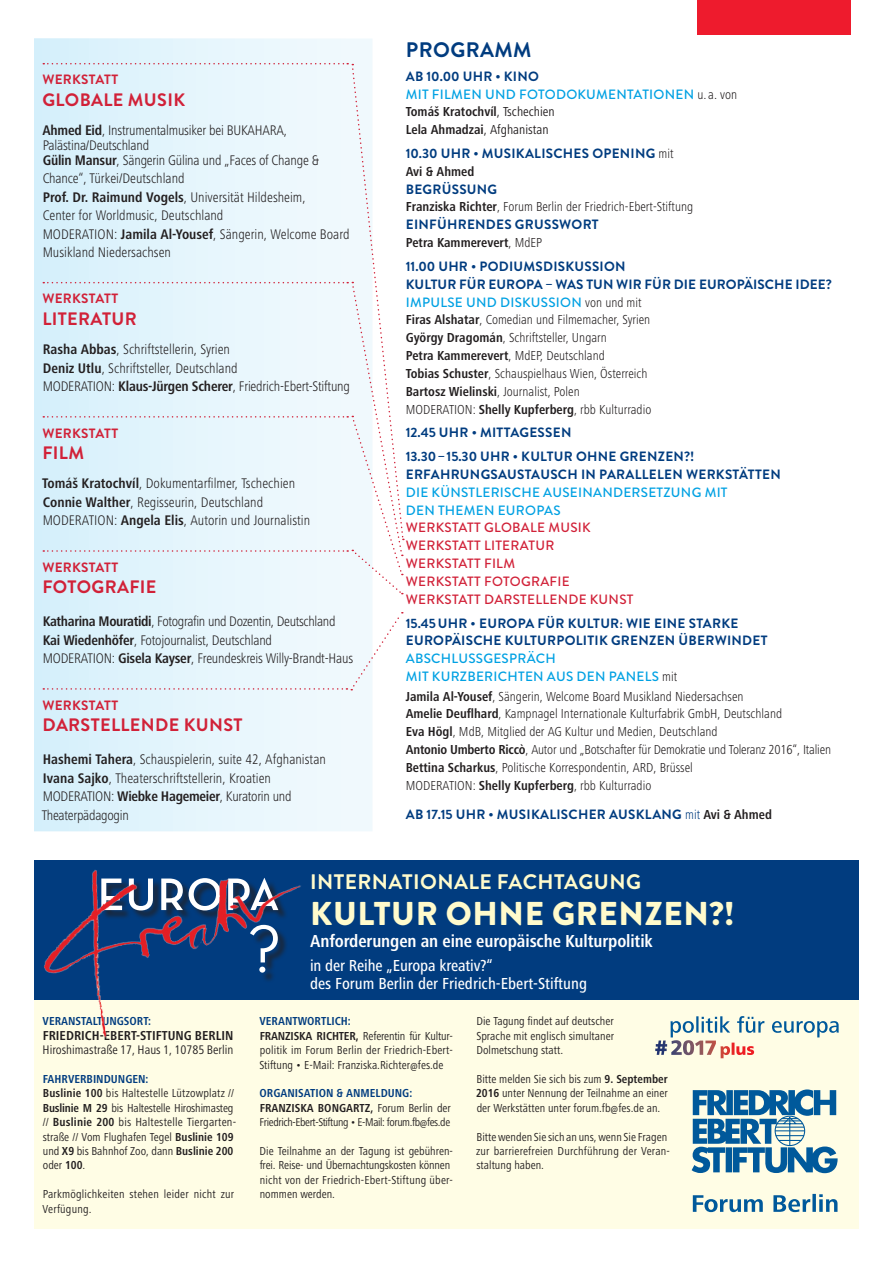
<style>
.page{position:relative;width:893px;height:1263px;background:#fff}
.page>*{position:absolute;margin:0;border:0;box-sizing:border-box;transform-origin:0 0}
.t1{font:900 33px "Brandon Grotesque";letter-spacing:.02em;color:#fffbcc}
.t2{font:700 21px "Brandon Grotesque";letter-spacing:.02em;color:#fffbcc}
.t3{font:700 21px "Brandon Grotesque";letter-spacing:.02em;color:#013c7f}
.t4{font:700 18px "Brandon Grotesque";letter-spacing:.02em;color:#d12138}
.t5{font:700 condensed 18px "Frutiger Next LT";letter-spacing:-.005em;color:#fff}
.t6{font:500 condensed 16.5px/18px "Frutiger Next LT";color:#fff}
.t7{font:300 condensed 14.4px/18.5px "Frutiger Next LT";color:#231f20}
.t8{font:300 condensed 13.5px/17.9px "Frutiger Next LT";color:#231f20}
.t9{font:700 13.5px/17.9px "Brandon Grotesque";letter-spacing:.02em;color:#013c7f}
.t10{font:500 13.5px/17.9px "Brandon Grotesque";letter-spacing:.02em;color:#00a1e3}
.t11{font:500 13.5px/17.9px "Brandon Grotesque";letter-spacing:.02em;color:#d12138}
.t12{font:700 condensed 13.5px/17.9px "Frutiger Next LT";color:#231f20}
.t13{font:700 13.5px "Brandon Grotesque";letter-spacing:.02em;color:#d12138}
.t14{font:700 condensed 13.35px "Frutiger Next LT";color:#231f20}
.t15{font:condensed 12.9px "Frutiger Next LT";color:#231f20}
.t16{font:condensed 12.15px "Frutiger Next LT";letter-spacing:.015em;color:#231f20}
.t17{font:condensed 12px/14.4px "Frutiger Next LT";color:#231f20}
.t18{font:700 condensed 12px/14.4px "Frutiger Next LT";color:#013c7f}
.t19{font:condensed 11.7px "Frutiger Next LT";letter-spacing:-.03em;color:#231f20}
.s1{font-weight:700}
.s2{font-weight:700;color:#013c7f}
.s3{font-family:"Frutiger Next LT";font-weight:300;font-stretch:condensed;color:#231f20}
.s4{font-weight:400}
.s5{font-weight:300}
.s6{font-weight:500;color:#00a1e3}
.s7{font-family:"Frutiger Next LT";font-weight:300;font-stretch:condensed}
.s8{font-family:"Frutiger Next LT";font-stretch:condensed;color:#231f20}
.s9{color:#231f20}
.s10{font-weight:400;color:#231f20}
</style>
<div class="page">
<div style="left:34px;top:999px;width:825px;height:230px;background:#fffde5"></div>
<div style="left:34px;top:38px;width:338px;height:793px;background:linear-gradient(to right,#d6f0fb,#f3fafd)"></div>
<div style="left:697px;top:0;width:153px;height:34px;background:#ee1b2d"></div>
<div style="left:34px;top:860px;width:825px;height:140px;background:#013c7f"></div>
<img style="left:44px;top:870px;width:257px;height:168px">
<svg style="left:692px;top:1089px;width:146px;height:84px"></svg>
<svg style="left:693px;top:1194px;width:144px;height:18px"></svg>
<svg style="left:670px;top:1016px;width:169px;height:21px"></svg>
<img style="left:655px;top:1040px;width:61px;height:15px">
<img style="left:721px;top:1042px;width:33px;height:16px">
<svg style="left:43px;top:63px;width:361px;height:531px"></svg>
<svg style="left:43px;top:612px;width:360px;height:78px"></svg>
<p class="t13" style="left:42px;top:70px;width:77px">WERKSTATT</p>
<p class="t4" style="left:42px;top:87px;width:144px">GLOBALE MUSIK</p>
<p class="t7" style="left:42px;top:123px;width:278px;line-height:14.7px"><span class="s1">Ahmed Eid</span>, Instrumentalmusiker bei BUKAHARA,<br>Palästina/Deutschland<br><span class="s1">Gülin Mansur</span>, Sängerin Gülina und „Faces of Change &amp;</p>
<p class="t7" style="left:43px;top:169px;width:308px">Chance“, Türkei/Deutschland<br><span class="s1">Prof. Dr. Raimund Vogels</span>, Universität Hildesheim,<br>Center for Worldmusic, Deutschland<br>MODERATION: <span class="s1">Jamila Al-Yousef</span>, Sängerin, Welcome Board Musikland Niedersachsen</p>
<p class="t13" style="left:42px;top:289px;width:77px">WERKSTATT</p>
<p class="t4" style="left:42px;top:306px;width:96px">LITERATUR</p>
<p class="t7" style="left:43px;top:340px;width:309px"><span class="s1">Rasha Abbas</span>, Schriftstellerin, Syrien<br><span class="s1">Deniz Utlu</span>, Schriftsteller, Deutschland<br>MODERATION: <span class="s1">Klaus-Jürgen Scherer</span>, Friedrich-Ebert-Stiftung</p>
<p class="t13" style="left:42px;top:423px;width:77px">WERKSTATT</p>
<p class="t4" style="left:42px;top:440px;width:43px">FILM</p>
<p class="t7" style="left:42px;top:474px;width:270px"><span class="s1">Tomáš Kratochvíl</span>, Dokumentarfilmer, Tschechien<br><span class="s1">Connie Walther</span>, Regisseurin, Deutschland<br>MODERATION: <span class="s1">Angela Elis</span>, Autorin und Journalistin</p>
<p class="t13" style="left:42px;top:558px;width:77px">WERKSTATT</p>
<p class="t4" style="left:42px;top:574px;width:116px">FOTOGRAFIE</p>
<p class="t7" style="left:43px;top:612px;width:312px"><span class="s1">Katharina Mouratidi</span>, Fotografin und Dozentin, Deutschland<br><span class="s1">Kai Wiedenhöfer</span>, Fotojournalist, Deutschland<br>MODERATION: <span class="s1">Gisela Kayser</span>, Freundeskreis Willy-Brandt-Haus</p>
<p class="t13" style="left:42px;top:695px;width:77px">WERKSTATT</p>
<p class="t4" style="left:42px;top:712px;width:202px">DARSTELLENDE KUNST</p>
<p class="t7" style="left:42px;top:750px;width:286px"><span class="s1">Hashemi Tahera</span>, Schauspielerin, suite 42, Afghanistan <span class="s1">Ivana Sajko</span>, Theaterschriftstellerin, Kroatien MODERATION: <span class="s1">Wiebke Hagemeier</span>, Kuratorin und Theaterpädagogin</p>
<h2 class="t3" style="left:406px;top:35px;width:127px">PROGRAMM</h2>
<p class="t10" style="left:406px;top:67px;width:333px"><span class="s2">AB 10.00 UHR • KINO<br></span>MIT FILMEN UND FOTODOKUMENTATIONEN <span class="s3">u.a. von</span></p>
<p class="t12" style="left:406px;top:103px;width:151px">Tomáš Kratochvíl<span class="s4">, Tschechien<br></span>Lela Ahmadzai<span class="s4">, Afghanistan</span></p>
<p class="t9" style="left:406px;top:145px;width:269px">10.30 UHR • MUSIKALISCHES OPENING <span class="s3">mit</span></p>
<p class="t12" style="left:406px;top:162px;width:70px">Avi &amp; Ahmed</p>
<p class="t9" style="left:406px;top:180px;width:93px">BEGRÜSSUNG</p>
<p class="t8" style="left:406px;top:198px;width:289px"><span class="s1">Franziska Richter</span>, Forum Berlin der Friedrich-Ebert-Stiftung</p>
<p class="t9" style="left:406px;top:216px;width:194px">EINFÜHRENDES GRUSSWORT</p>
<p class="t12" style="left:406px;top:234px;width:138px">Petra Kammerevert<span class="s5">, MdEP</span></p>
<p class="t9" style="left:406px;top:257px;width:428px">11.00 UHR • PODIUMSDISKUSSION<br>KULTUR FÜR EUROPA – WAS TUN WIR FÜR DIE EUROPÄISCHE IDEE?<br><span class="s6">IMPULSE UND DISKUSSION</span> <span class="s3">von und mit</span></p>
<p class="t8" style="left:406px;top:311px;width:247px"><span class="s1">Firas Alshatar</span>, Comedian und Filmemacher, Syrien <span class="s1">György Dragomán</span>, Schriftsteller, Ungarn<br><span class="s1">Petra Kammerevert</span>, MdEP, Deutschland<br><span class="s1">Tobias Schuster</span>, Schauspielhaus Wien, Österreich <span class="s1">Bartosz Wielinski</span>, Journalist, Polen MODERATION: <span class="s1">Shelly Kupferberg</span>, rbb Kulturradio</p>
<p class="t9" style="left:406px;top:421px;width:290px;line-height:23.7px">12.45 UHR • MITTAGESSEN<br>13.30–15.30 UHR • KULTUR OHNE GRENZEN?!</p>
<p class="t9" style="left:406px;top:466px;width:376px">ERFAHRUNGSAUSTAUSCH IN PARALLELEN WERKSTÄTTEN</p>
<p class="t10" style="left:406px;top:483px;width:323px">DIE KÜNSTLERISCHE AUSEINANDERSETZUNG MIT<br>DEN THEMEN EUROPAS</p>
<p class="t11" style="left:406px;top:519px;width:229px">WERKSTATT GLOBALE MUSIK<br>WERKSTATT LITERATUR<br>WERKSTATT FILM<br>WERKSTATT FOTOGRAFIE<br>WERKSTATT DARSTELLENDE KUNST</p>
<p class="t9" style="left:406px;top:614px;width:363px">15.45 UHR • EUROPA FÜR KULTUR: WIE EINE STARKE<br>EUROPÄISCHE KULTURPOLITIK GRENZEN ÜBERWINDET</p>
<p class="t10" style="left:406px;top:650px;width:273px">ABSCHLUSSGESPRÄCH<br>MIT KURZBERICHTEN AUS DEN PANELS <span class="s3">mit</span></p>
<p class="t8" style="left:406px;top:687px;width:427px"><span class="s1">Jamila Al-Yousef</span>, Sängerin, Welcome Board Musikland Niedersachsen<br><span class="s1">Amelie Deuflhard</span>, Kampnagel Internationale Kulturfabrik GmbH, Deutschland<br><span class="s1">Eva Högl</span>, MdB, Mitglied der AG Kultur und Medien, Deutschland<br><span class="s1">Antonio Umberto Riccò</span>, Autor und „Botschafter für Demokratie und Toleranz 2016“, Italien <span class="s1">Bettina Scharkus</span>, Politische Korrespondentin, ARD, Brüssel<br>MODERATION: <span class="s1">Shelly Kupferberg</span>, rbb Kulturradio</p>
<p class="t9" style="left:406px;top:806px;width:368px">AB 17.15 UHR • MUSIKALISCHER AUSKLANG <span class="s7">mit</span> <span class="s8">Avi &amp; Ahmed</span></p>
<p class="t18" style="left:43px;top:1014px;width:110px">VERANSTALTUNGSORT:</p>
<p class="t14" style="left:43px;top:1028px;width:192px">FRIEDRICH-EBERT-STIFTUNG BERLIN</p>
<p class="t15" style="left:43px;top:1043px;width:192px">Hiroshimastraße 17, Haus 1, 10785 Berlin</p>
<p class="t17" style="left:43px;top:1072px;width:193px"><span class="s2">FAHRVERBINDUNGEN:<br></span><span class="s1">Buslinie 100</span> bis Haltestelle Lützowplatz //<br><span class="s1">Buslinie M 29</span> bis Haltestelle Hiroshimasteg</p>
<p class="t16" style="left:43px;top:1115px;width:195px">// <span class="s1">Buslinie 200</span> bis Haltestelle Tiergarten-</p>
<p class="t17" style="left:43px;top:1129px;width:192px;text-align:justify">straße // Vom Flughafen Tegel <span class="s1">Buslinie 109 </span>und <span class="s1">X9</span> bis Bahnhof Zoo, dann <span class="s1">Buslinie 200 </span>oder <span class="s1">100</span>.</p>
<p class="t17" style="left:43px;top:1187px;width:193px">Parkmöglichkeiten stehen leider nicht zur<br>Verfügung.</p>
<h2 class="t2" style="left:310px;top:867px;width:332px">INTERNATIONALE FACHTAGUNG</h2>
<h1 class="t1" style="left:310px;top:890px;width:426px">KULTUR OHNE GRENZEN?!</h1>
<p class="t5" style="left:310px;top:931px;width:344px">Anforderungen an eine europäische Kulturpolitik</p>
<p class="t6" style="left:310px;top:957px;width:278px">in der Reihe „Europa kreativ?“<br>des Forum Berlin der Friedrich-Ebert-Stiftung</p>
<p class="t17" style="left:259px;top:1014px;width:195px"><span class="s2">VERANTWORTLICH:<br></span><span class="s1">FRANZISKA RICHTER,</span> Referentin für Kultur&shy;politik im Forum Berlin der Friedrich-Ebert-Stiftung • E-Mail: Franziska.Richter@fes.de</p>
<p class="t18" style="left:260px;top:1086px;width:193px">ORGANISATION &amp; ANMELDUNG:<br><span class="s9">FRANZISKA BONGARTZ,</span> <span class="s10">Forum Berlin der</span></p>
<p class="t19" style="left:260px;top:1116px;width:192px">Friedrich-Ebert-Stiftung • E-Mail: forum.fb@fes.de</p>
<p class="t17" style="left:260px;top:1144px;width:195px">Die Teilnahme an der Tagung ist gebühren&shy;frei. Reise- und Übernachtungskosten können nicht von der Friedrich-Ebert-Stiftung über&shy;nommen werden.</p>
<p class="t17" style="left:476px;top:1014px;width:139px;text-align:justify">Die Tagung findet auf deutscher Sprache mit englisch simultaner Dolmetschung statt.</p>
<p class="t17" style="left:476px;top:1072px;width:193px;text-align:justify">Bitte melden Sie sich bis zum <span class="s1">9. September 2016</span> unter Nennung der Teilnahme an einer der Werkstätten unter forum.fb@fes.de an.</p>
<p class="t17" style="left:476px;top:1129px;width:195px">Bitte wenden Sie sich an uns, wenn Sie Fragen zur barrierefreien Durchführung der Veran&shy;staltung haben.</p>
</div>
